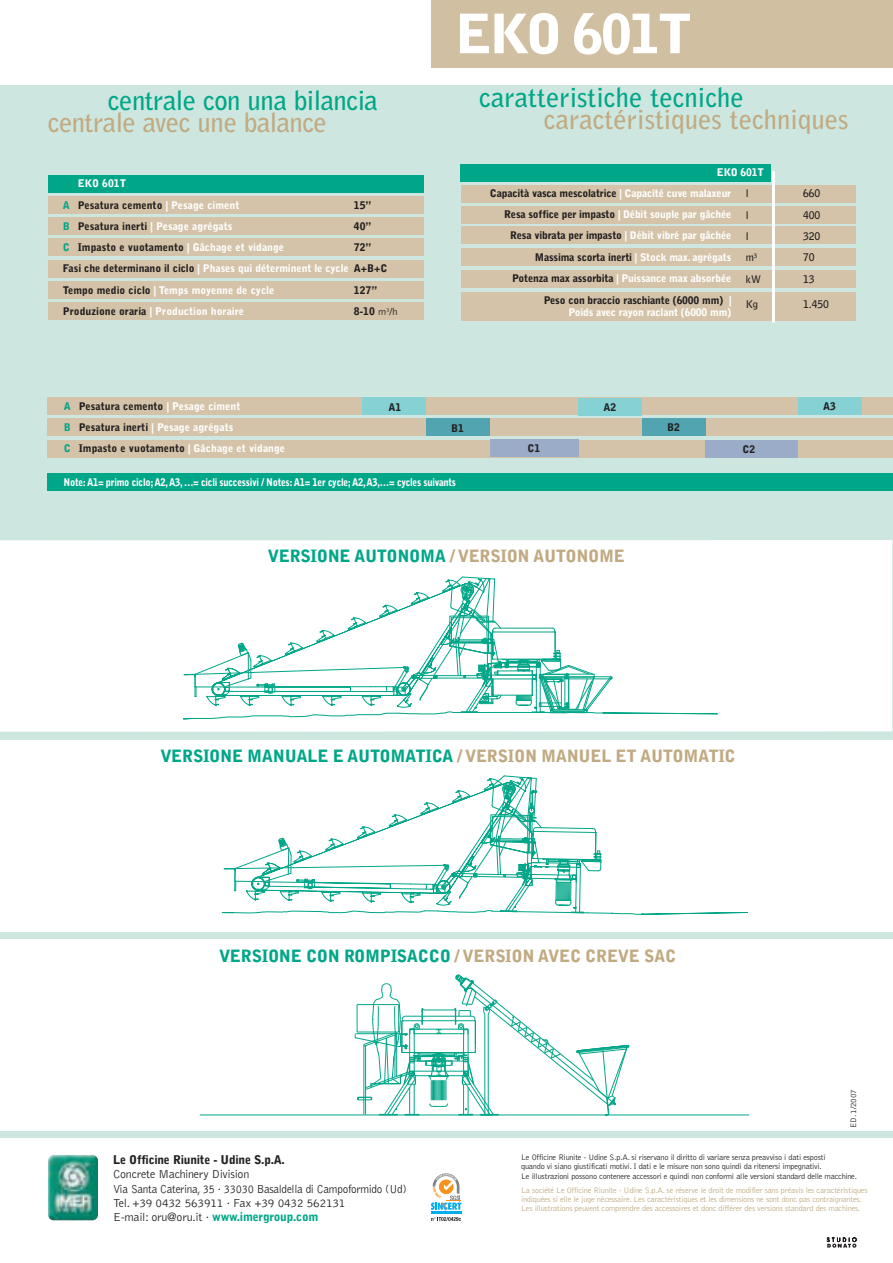
<style>
.page{position:relative;width:893px;height:1263px;background:#fff}
.page>*{position:absolute;margin:0;border:0;box-sizing:border-box;transform-origin:0 0}
.t1{font:900 54px "Bell Gothic";letter-spacing:-.05em;color:#fff;scale:1.04 1}
.t2{font:700 26.7px "Bell Gothic";color:#c1aa82}
.t3{font:700 26.7px "Bell Gothic";color:#00a688}
.t4{font:700 26.7px "Bell Gothic";letter-spacing:-.02em;color:#00a688}
.t5{font:700 26.7px "Bell Gothic";letter-spacing:-.02em;color:#c1aa82}
.t6{font:900 16.8px "Bell Gothic";letter-spacing:-.02em;color:#00a688}
.t7{font:300 12px/14.2px "Bell Gothic";letter-spacing:-.02em;color:#231f20}
.t8{font:900 12px "Bell Gothic";letter-spacing:-.02em;color:#231f20}
.t9{font:900 10.5px/21.3px "Bell Gothic";letter-spacing:-.01em;color:#231f20}
.t10{font:900 10.5px/21.3px "Bell Gothic";color:#fff}
.t11{font:900 10.5px "Bell Gothic";letter-spacing:-.02em;color:#fff;scale:.9 1}
.t12{font:900 10.5px "Bell Gothic";letter-spacing:-.02em;color:#fff}
.t13{font:700 10.5px/21.5px "Bell Gothic";letter-spacing:-.015em;color:#231f20}
.t14{font:300 8.25px/9.4px "Bell Gothic";letter-spacing:-.025em;color:#c1aa82}
.t15{font:300 8.25px/9.4px "Bell Gothic";letter-spacing:-.025em;color:#231f20}
.s1{color:#00a688}
.s2{color:#231f20}
.s3{color:#fff}
.s4{font-weight:300}
.s5{color:#c1aa82}
.s6{font-weight:900;color:#00a688}
</style>
<div class="page">
<div style="left:0;top:85px;width:893px;height:1052px;background:#cde7e0"></div>
<div style="left:432px;top:0;width:461px;height:68px;background:#d0bfa1"></div>
<img style="left:48px;top:1155px;width:50px;height:65px;border-radius:6px">
<svg style="left:431px;top:1173px;width:30px;height:38px"></svg>
<hr style="left:431px;top:1211px;width:30px;height:3px;background:#00aeef">
<svg style="left:431px;top:1217px;width:30px;height:4px"></svg>
<div style="left:48px;top:474px;width:845px;height:17px;background:#00a688"></div>
<div style="left:48px;top:398px;width:845px;height:17px;background:#d4c3a8"></div>
<div style="left:48px;top:419px;width:845px;height:17px;background:#d4c3a8"></div>
<div style="left:48px;top:440px;width:845px;height:17px;background:#d4c3a8"></div>
<div style="left:48px;top:196px;width:375px;height:17px;background:#d4c3a8"></div>
<div style="left:48px;top:218px;width:376px;height:17px;background:#d4c3a8"></div>
<div style="left:48px;top:239px;width:375px;height:17px;background:#d4c3a8"></div>
<div style="left:48px;top:260px;width:375px;height:17px;background:#d4c3a8"></div>
<div style="left:48px;top:281px;width:375px;height:17px;background:#d4c3a8"></div>
<div style="left:48px;top:303px;width:375px;height:17px;background:#d4c3a8"></div>
<div style="left:48px;top:175px;width:376px;height:17px;background:#00a688"></div>
<div style="left:461px;top:164px;width:310px;height:17px;background:#00a688"></div>
<div style="left:461px;top:185px;width:394px;height:17px;background:#d4c3a8"></div>
<div style="left:461px;top:206px;width:394px;height:17px;background:#d4c3a8"></div>
<div style="left:461px;top:227px;width:394px;height:17px;background:#d4c3a8"></div>
<div style="left:461px;top:248px;width:394px;height:17px;background:#d4c3a8"></div>
<div style="left:461px;top:270px;width:394px;height:17px;background:#d4c3a8"></div>
<div style="left:461px;top:292px;width:394px;height:28px;background:#d4c3a8"></div>
<hr style="left:772px;top:171px;width:3px;height:152px;background:#fff">
<div style="left:362px;top:398px;width:64px;height:17px;background:#85d1d4"></div>
<div style="left:426px;top:419px;width:63px;height:17px;background:#52a4b1"></div>
<div style="left:490px;top:439px;width:88px;height:17px;background:#9aacc7"></div>
<div style="left:578px;top:398px;width:64px;height:17px;background:#85d1d4"></div>
<div style="left:642px;top:418px;width:64px;height:17px;background:#52a4b1"></div>
<div style="left:706px;top:440px;width:92px;height:17px;background:#9aacc7"></div>
<div style="left:798px;top:397px;width:63px;height:17px;background:#85d1d4"></div>
<svg style="left:827px;top:1237px;width:29px;height:11px"></svg>
<div style="left:0;top:540px;width:892px;height:192px;background:#fff"></div>
<svg style="left:183px;top:577px;width:535px;height:143px"></svg>
<div style="left:0;top:740px;width:892px;height:191px;background:#fff"></div>
<svg style="left:612px;top:911px;width:136px;height:4px"></svg>
<hr style="left:587px;top:912px;width:25px;height:2px;background:#00a688">
<svg style="left:221px;top:775px;width:381px;height:139px"></svg>
<div style="left:0;top:940px;width:893px;height:191px;background:#fff"></div>
<hr style="left:200px;top:1114px;width:549px;height:1px;background:#00a688">
<svg style="left:355px;top:974px;width:275px;height:142px"></svg>
<h2 class="t4" style="left:108px;top:84px;width:271px">centrale con una bilancia</h2>
<h2 class="t5" style="left:48px;top:106px;width:281px">centrale avec une balance</h2>
<p class="t10" style="left:63px;top:173px;width:178px;text-indent:15px">EKO 601T<br><span class="s1">A</span> <span class="s2">Pesatura cemento</span> | Pesage ciment</p>
<p class="t9" style="left:354px;top:194px;width:19px">15”</p>
<p class="t10" style="left:63px;top:216px;width:171px"><span class="s1">B</span> <span class="s2">Pesatura inerti</span> | Pesage agrégats</p>
<p class="t9" style="left:354px;top:216px;width:19px">40”</p>
<p class="t9" style="left:63px;top:237px;width:223px"><span class="s1">C</span> Impasto e vuotamento <span class="s3">| Gâchage et vidange</span></p>
<p class="t9" style="left:63px;top:237px;width:326px;text-indent:291px">72”<br>Fasi che determinano il ciclo <span class="s3">| Phases qui déterminent le cycle</span> A+B+C<br>Tempo medio ciclo <span class="s3">| Temps moyenne de cycle</span></p>
<p class="t9" style="left:354px;top:279px;width:25px">127”</p>
<p class="t10" style="left:63px;top:301px;width:183px"><span class="s2">Produzione oraria</span> | Production horaire</p>
<p class="t9" style="left:354px;top:301px;width:45px">8-10 <span class="s4">m</span><sup>3</sup><span class="s4">/h</span></p>
<h1 class="t1" style="left:455px;top:2px;width:229px">EKO 601T</h1>
<h2 class="t3" style="left:479px;top:81px;width:266px">caratteristiche tecniche</h2>
<h2 class="t2" style="left:544px;top:104px;width:306px">caractéristiques techniques</h2>
<p class="t12" style="left:717px;top:166px;width:48px">EKO 601T</p>
<p class="t9" style="left:490px;top:182px;width:243px">Capacità vasca mescolatrice <span class="s3">| Capacité cuve malaxeur</span></p>
<p class="t9" style="left:504px;top:204px;width:229px">Resa soffice per impasto <span class="s3">| Débit souple par gâchée</span></p>
<p class="t9" style="left:510px;top:225px;width:223px">Resa vibrata per impasto <span class="s3">| Débit vibré par gâchée</span></p>
<p class="t9" style="left:535px;top:247px;width:198px">Massima scorta inerti <span class="s3">| Stock max. agrégats</span></p>
<p class="t12" style="left:512px;top:272px;width:221px"><span class="s2">Potenza max assorbita</span> | Puissance max absorbée</p>
<p class="t9" style="left:544px;top:290px;width:189px">Peso con braccio raschiante (6000 mm) <span class="s3">|</span></p>
<p class="t12" style="left:568px;top:306px;width:164px">Poids avec rayon raclant (6000 mm)</p>
<p class="t13" style="left:746px;top:183px;width:17px">l<br>l<br>l m<sup>3 </sup>kW</p>
<p class="t13" style="left:746px;top:294px;width:14px">Kg</p>
<p class="t13" style="left:803px;top:183px;width:19px">660<br>400<br>320<br>70<br>13</p>
<p class="t13" style="left:803px;top:294px;width:27px">1.450</p>
<p class="t9" style="left:64px;top:395px;width:223px"><span class="s1">A</span> Pesatura cemento <span class="s3">| Pesage ciment<br></span><span class="s1">B</span> Pesatura inerti <span class="s3">| Pesage agrégats<br></span><span class="s1">C</span> Impasto e vuotamento <span class="s3">| Gâchage et vidange</span></p>
<p class="t11" style="left:64px;top:476px;width:438px">Note: A1= primo ciclo; A2, A3, …= cicli successivi / Notes: A1= 1er cycle; A2, A3,…= cycles suivants</p>
<p class="t9" style="left:389px;top:396px;width:14px">A1</p>
<p class="t9" style="left:451px;top:417px;width:14px">B1</p>
<p class="t9" style="left:528px;top:438px;width:14px">C1</p>
<p class="t9" style="left:603px;top:397px;width:14px">A2</p>
<p class="t9" style="left:667px;top:416px;width:14px">B2</p>
<p class="t9" style="left:742px;top:438px;width:14px">C2</p>
<p class="t9" style="left:823px;top:395px;width:14px">A3</p>
<h3 class="t6" style="left:268px;top:546px;width:359px">VERSIONE AUTONOMA <span class="s5">/ VERSION AUTONOME</span></h3>
<h3 class="t6" style="left:160px;top:746px;width:577px">VERSIONE MANUALE E AUTOMATICA <span class="s5">/ VERSION MANUEL ET AUTOMATIC</span></h3>
<h3 class="t6" style="left:219px;top:946px;width:459px">VERSIONE CON ROMPISACCO <span class="s5">/ VERSION AVEC CREVE SAC</span></h3>
<p class="t15" style="left:849px;top:1128px;width:40px;rotate:-90deg">ED. 1/2007</p>
<p class="t8" style="left:113px;top:1153px;width:173px">Le Officine Riunite - Udine S.p.A.</p>
<p class="t7" style="left:113px;top:1168px;width:295px">Concrete Machinery Division<br>Via Santa Caterina, 35 · 33030 Basaldella di Campoformido (Ud)<br>Tel. +39 0432 563911 · Fax +39 0432 562131<br>E-mail: oru@oru.it · <span class="s6">www.imergroup.com</span></p>
<p class="t15" style="left:521px;top:1152px;width:337px">Le Officine Riunite - Udine S.p.A. si riservano il diritto di variare senza preavviso i dati esposti<br>quando vi siano giustificati motivi. I dati e le misure non sono quindi da ritenersi impegnativi.<br>Le illustrazioni possono contenere accessori e quindi non conformi alle versioni standard delle macchine.</p>
<p class="t14" style="left:521px;top:1185px;width:348px">La société Le Officine Riunite - Udine S.p.A. se réserve le droit de modifier sans préavis les caractéristiques indiquées si elle le juge nécessaire. Les caractéristiques et les dimensions ne sont donc pas contraignantes.<br>Les illustrations peuvent comprendre des accessoires et donc différer des versions standard des machines.</p>
</div>
